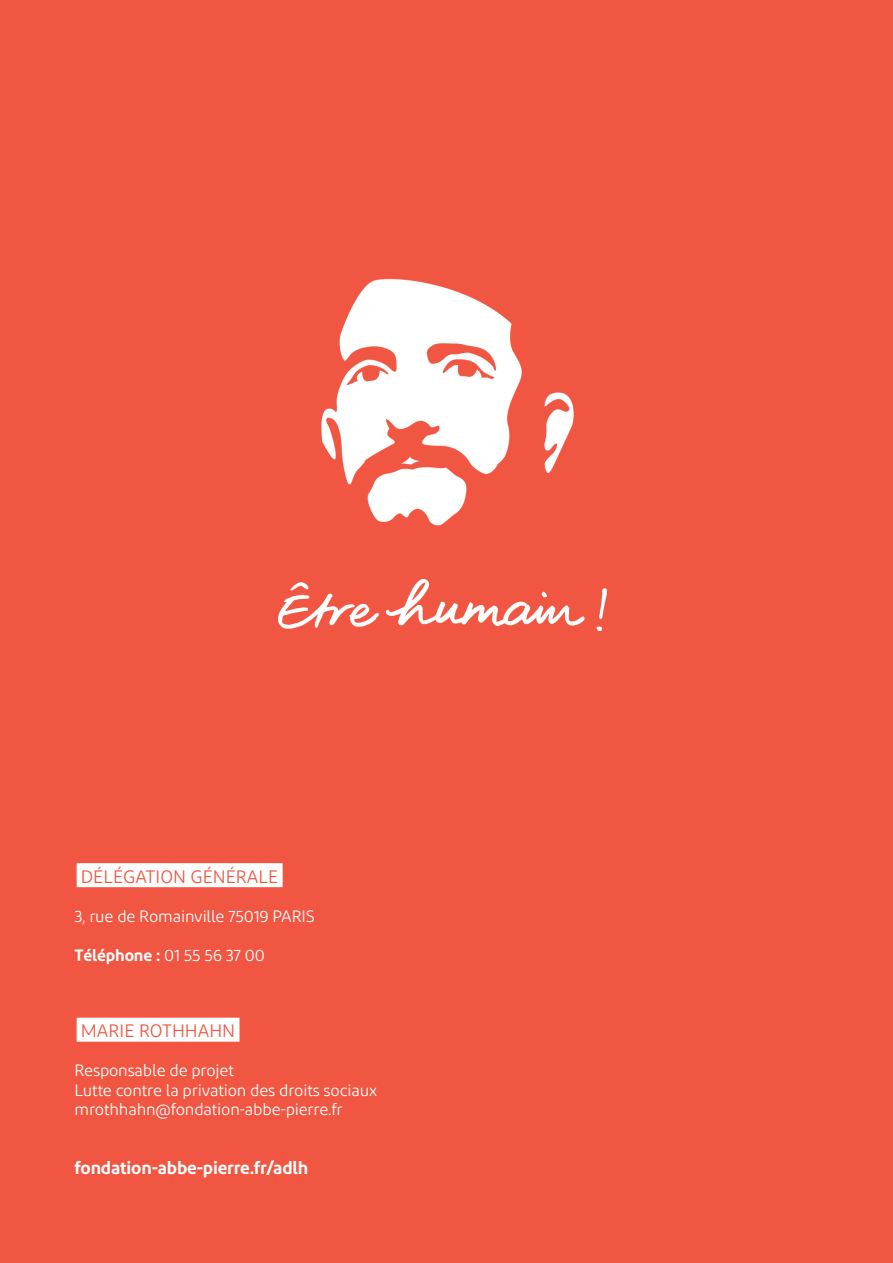
<style>
.page{position:relative;width:893px;height:1263px;background:#f05641}
.page>*{position:absolute;margin:0;border:0;box-sizing:border-box;transform-origin:0 0}
.t1{font:18px "Diodrum";color:#f05641}
.t2{font:600 18px "Diodrum";letter-spacing:-.01em;color:#fff}
.t3{font:16.5px/19.5px "Diodrum";letter-spacing:-.015em;color:#fff}
.t4{font:600 16.5px "Diodrum";letter-spacing:-.01em;color:#fff}
.s1{font-weight:400}
</style>
<div class="page">
<img style="left:279px;top:580px;width:327px;height:51px">
<img style="left:321px;top:278px;width:253px;height:248px">
<div style="left:77px;top:863px;width:206px;height:24px;background:#fff"></div>
<div style="left:77px;top:1018px;width:162px;height:24px;background:#fff"></div>
<p class="t1" style="left:81px;top:866px;width:199px">DÉLÉGATION GÉNÉRALE</p>
<p class="t3" style="left:75px;top:906px;width:242px">3, rue de Romainville 75019 PARIS</p>
<p class="t4" style="left:75px;top:944px;width:192px">Téléphone : <span class="s1">01 55 56 37 00</span></p>
<p class="t1" style="left:81px;top:1020px;width:156px">MARIE ROTHHAHN</p>
<p class="t3" style="left:75px;top:1061px;width:304px">Responsable de projet<br>Lutte contre la privation des droits sociaux mrothhahn@fondation-abbe-pierre.fr</p>
<p class="t2" style="left:75px;top:1156px;width:235px">fondation-abbe-pierre.fr/adlh</p>
</div>
